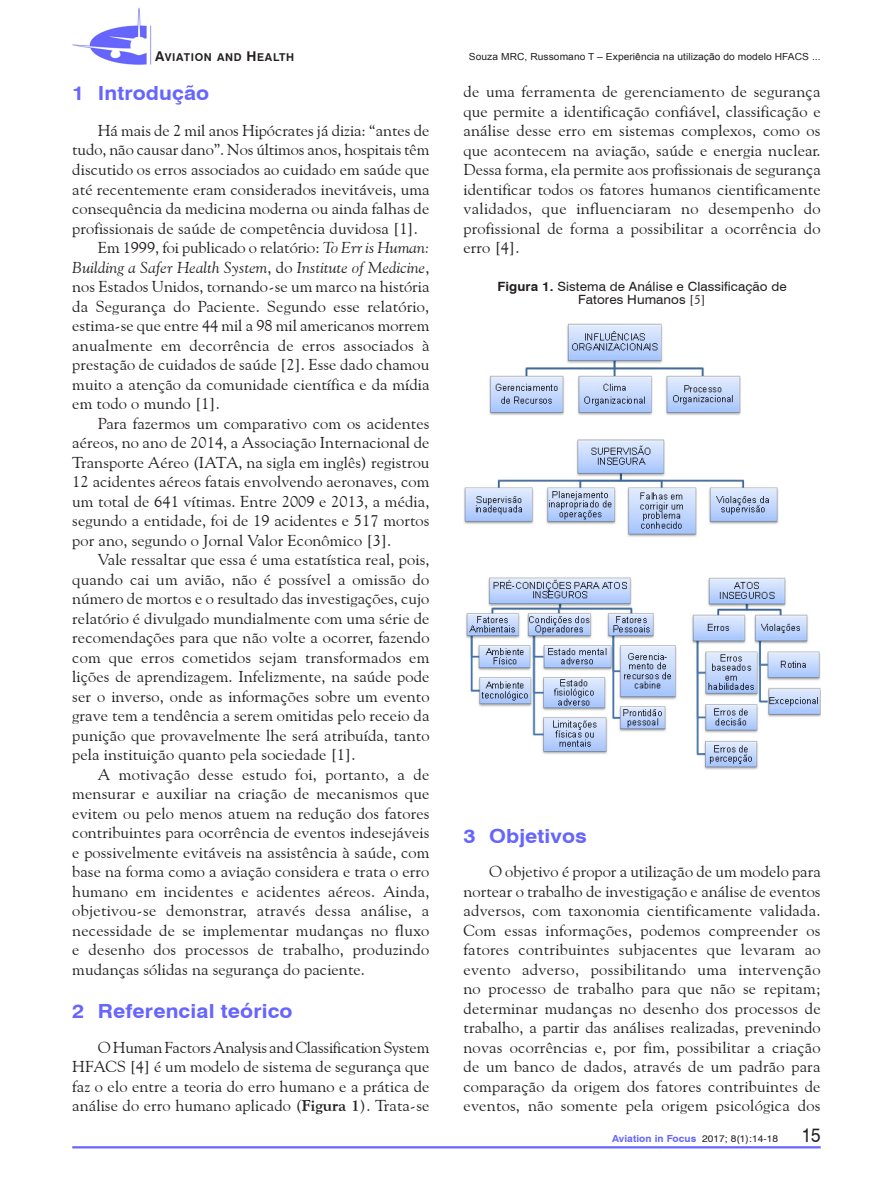
<style>
.page{position:relative;width:893px;height:1191px;background:#fff}
.page>*{position:absolute;margin:0;border:0;box-sizing:border-box;transform-origin:0 0}
.t1{font:700 19.5px "Swiss 721 BT";letter-spacing:.005em;color:#6665fe;scale:1.1 1}
.t2{font:15.75px/19.5px "Goudy Old Style BT";letter-spacing:.005em;color:#231f20;text-align:justify;scale:1.05 1}
.t3{font:italic 15.75px "Goudy Old Style BT";letter-spacing:.005em;color:#231f20;scale:1.05 1}
.t4{font:12.75px/12.8px "Swiss 721 BT";letter-spacing:.005em;color:#231f20;text-align:center;scale:1.05 1}
.t5{font:10.8px "Swiss 721 BT Bold SC800";letter-spacing:.055em;color:#231f20}
.t6{font:9.75px "Arial";letter-spacing:.005em;color:#231f20;scale:1.05 1}
.t7{font:700 9.75px "Swiss 721 BT";letter-spacing:.005em;color:#6665fe;scale:1.05 1}
.s1{font-size:13.5px}
.s2{font-style:italic}
.s3{font-style:normal}
.s4{font-weight:700}
.s5{font-family:"Goudy Old Style BT"}
.s6{font-weight:400;color:#231f20}
.s7{font-weight:400;font-size:19.8px;color:#231f20}
</style>
<div class="page">
<hr style="left:72px;top:1146px;width:749px;height:2px;background:#6665fe">
<img style="left:72px;top:7px;width:80px;height:58px">
<img style="left:464px;top:323px;width:357px;height:447px">
<p class="t5" style="left:155px;top:50px;width:139px"><span class="s1">A</span>VIATION AND <span class="s1">H</span>EALTH</p>
<p class="t1" style="left:72px;top:81px;width:126px">1 Introdução</p>
<p class="t2" style="left:98px;top:120px;width:317px">Há mais de 2 mil anos Hipócrates já dizia: “antes de</p>
<p class="t2" style="left:72px;top:140px;width:342px">tudo, não causar dano”. Nos últimos anos, hospitais têm</p>
<p class="t2" style="left:72px;top:159px;width:342px">discutido os erros associados ao cuidado em saúde que</p>
<p class="t2" style="left:72px;top:179px;width:342px">até recentemente eram considerados inevitáveis, uma</p>
<p class="t2" style="left:72px;top:198px;width:342px">consequência da medicina moderna ou ainda falhas de</p>
<p class="t2" style="left:72px;top:218px;width:331px">profissionais de saúde de competência duvidosa [1].</p>
<p class="t2" style="left:98px;top:237px;width:317px">Em 1999, foi publicado o relatório: <span class="s2">To Err is Human:</span></p>
<p class="t3" style="left:72px;top:257px;width:342px">Building a Safer Health System<span class="s3">, do</span> Institute of Medicine<span class="s3">,</span></p>
<p class="t2" style="left:72px;top:276px;width:342px">nos Estados Unidos, tornando-se um marco na história</p>
<p class="t2" style="left:72px;top:296px;width:342px">da Segurança do Paciente. Segundo esse relatório,</p>
<p class="t2" style="left:72px;top:315px;width:342px">estima-se que entre 44 mil a 98 mil americanos morrem</p>
<p class="t2" style="left:72px;top:335px;width:342px">anualmente em decorrência de erros associados à</p>
<p class="t2" style="left:72px;top:354px;width:342px">prestação de cuidados de saúde [2]. Esse dado chamou</p>
<p class="t2" style="left:72px;top:374px;width:342px">muito a atenção da comunidade científica e da mídia</p>
<p class="t2" style="left:72px;top:393px;width:142px">em todo o mundo [1].</p>
<p class="t2" style="left:98px;top:413px;width:317px">Para fazermos um comparativo com os acidentes</p>
<p class="t2" style="left:72px;top:432px;width:342px">aéreos, no ano de 2014, a Associação Internacional de</p>
<p class="t2" style="left:72px;top:452px;width:342px">Transporte Aéreo (IATA, na sigla em inglês) registrou</p>
<p class="t2" style="left:72px;top:471px;width:342px">12 acidentes aéreos fatais envolvendo aeronaves, com</p>
<p class="t2" style="left:72px;top:491px;width:342px">um total de 641 vítimas. Entre 2009 e 2013, a média,</p>
<p class="t2" style="left:72px;top:510px;width:342px">segundo a entidade, foi de 19 acidentes e 517 mortos</p>
<p class="t2" style="left:72px;top:530px;width:305px">por ano, segundo o Jornal Valor Econômico [3].</p>
<p class="t2" style="left:98px;top:549px;width:317px">Vale ressaltar que essa é uma estatística real, pois,</p>
<p class="t2" style="left:72px;top:569px;width:342px">quando cai um avião, não é possível a omissão do</p>
<p class="t2" style="left:72px;top:588px;width:342px">número de mortos e o resultado das investigações, cujo</p>
<p class="t2" style="left:72px;top:608px;width:342px">relatório é divulgado mundialmente com uma série de</p>
<p class="t2" style="left:72px;top:627px;width:342px">recomendações para que não volte a ocorrer, fazendo</p>
<p class="t2" style="left:72px;top:647px;width:342px">com que erros cometidos sejam transformados em</p>
<p class="t2" style="left:72px;top:666px;width:342px">lições de aprendizagem. Infelizmente, na saúde pode</p>
<p class="t2" style="left:72px;top:686px;width:342px">ser o inverso, onde as informações sobre um evento</p>
<p class="t2" style="left:72px;top:705px;width:342px">grave tem a tendência a serem omitidas pelo receio da</p>
<p class="t2" style="left:72px;top:725px;width:342px">punição que provavelmente lhe será atribuída, tanto</p>
<p class="t2" style="left:72px;top:744px;width:271px">pela instituição quanto pela sociedade [1].</p>
<p class="t2" style="left:98px;top:764px;width:317px">A motivação desse estudo foi, portanto, a de</p>
<p class="t2" style="left:72px;top:783px;width:342px">mensurar e auxiliar na criação de mecanismos que</p>
<p class="t2" style="left:72px;top:803px;width:342px">evitem ou pelo menos atuem na redução dos fatores</p>
<p class="t2" style="left:72px;top:822px;width:342px">contribuintes para ocorrência de eventos indesejáveis</p>
<p class="t2" style="left:72px;top:842px;width:342px">e possivelmente evitáveis na assistência à saúde, com</p>
<p class="t2" style="left:72px;top:861px;width:342px">base na forma como a aviação considera e trata o erro</p>
<p class="t2" style="left:72px;top:881px;width:342px">humano em incidentes e acidentes aéreos. Ainda,</p>
<p class="t2" style="left:72px;top:900px;width:342px">objetivou-se demonstrar, através dessa análise, a</p>
<p class="t2" style="left:72px;top:920px;width:342px">necessidade de se implementar mudanças no fluxo</p>
<p class="t2" style="left:72px;top:939px;width:342px">e desenho dos processos de trabalho, produzindo</p>
<p class="t2" style="left:72px;top:959px;width:280px">mudanças sólidas na segurança do paciente.</p>
<p class="t1" style="left:72px;top:999px;width:202px">2 Referencial teórico</p>
<p class="t2" style="left:72px;top:1037px;width:342px;text-indent:26px">O Human Factors Analysis and Classification System HFACS [4] é um modelo de sistema de segurança que faz o elo entre a teoria do erro humano e a prática de análise do erro humano aplicado (<span class="s4">Figura 1</span>). Trata-se</p>
<p class="t6" style="left:469px;top:50px;width:337px">Souza MRC, Russomano T – Experiência na utilização do modelo Hfacs ...</p>
<p class="t2" style="left:463px;top:82px;width:342px">de uma ferramenta de gerenciamento de segurança que permite a identificação confiável, classificação e análise desse erro em sistemas complexos, como os que acontecem na aviação, saúde e energia nuclear.<br>Dessa forma, ela permite aos profissionais de segurança identificar todos os fatores humanos cientificamente validados, que influenciaram no desempenho do profissional de forma a possibilitar a ocorrência do erro [4].</p>
<p class="t4" style="left:497px;top:280px;width:277px"><span class="s4">Figura 1.</span> Sistema de Análise e Classificação de<br>Fatores Humanos <span class="s5">[5]</span></p>
<p class="t1" style="left:463px;top:824px;width:114px">3 O bjetivos</p>
<p class="t2" style="left:463px;top:862px;width:342px;text-indent:26px">O objetivo é propor a utilização de um modelo para nortear o trabalho de investigação e análise de eventos adversos, com taxonomia cientificamente validada.<br>Com essas informações, podemos compreender os fatores contribuintes subjacentes que levaram ao evento adverso, possibilitando uma intervenção no processo de trabalho para que não se repitam; determinar mudanças no desenho dos processos de trabalho, a partir das análises realizadas, prevenindo novas ocorrências e, por fim, possibilitar a criação de um banco de dados, através de um padrão para comparação da origem dos fatores contribuintes de eventos, não somente pela origem psicológica dos</p>
<p class="t7" style="left:612px;top:1132px;width:200px">Aviation in Focus <span class="s6">2017; 8(1):14-18</span> <span class="s7">15</span></p>
</div>
